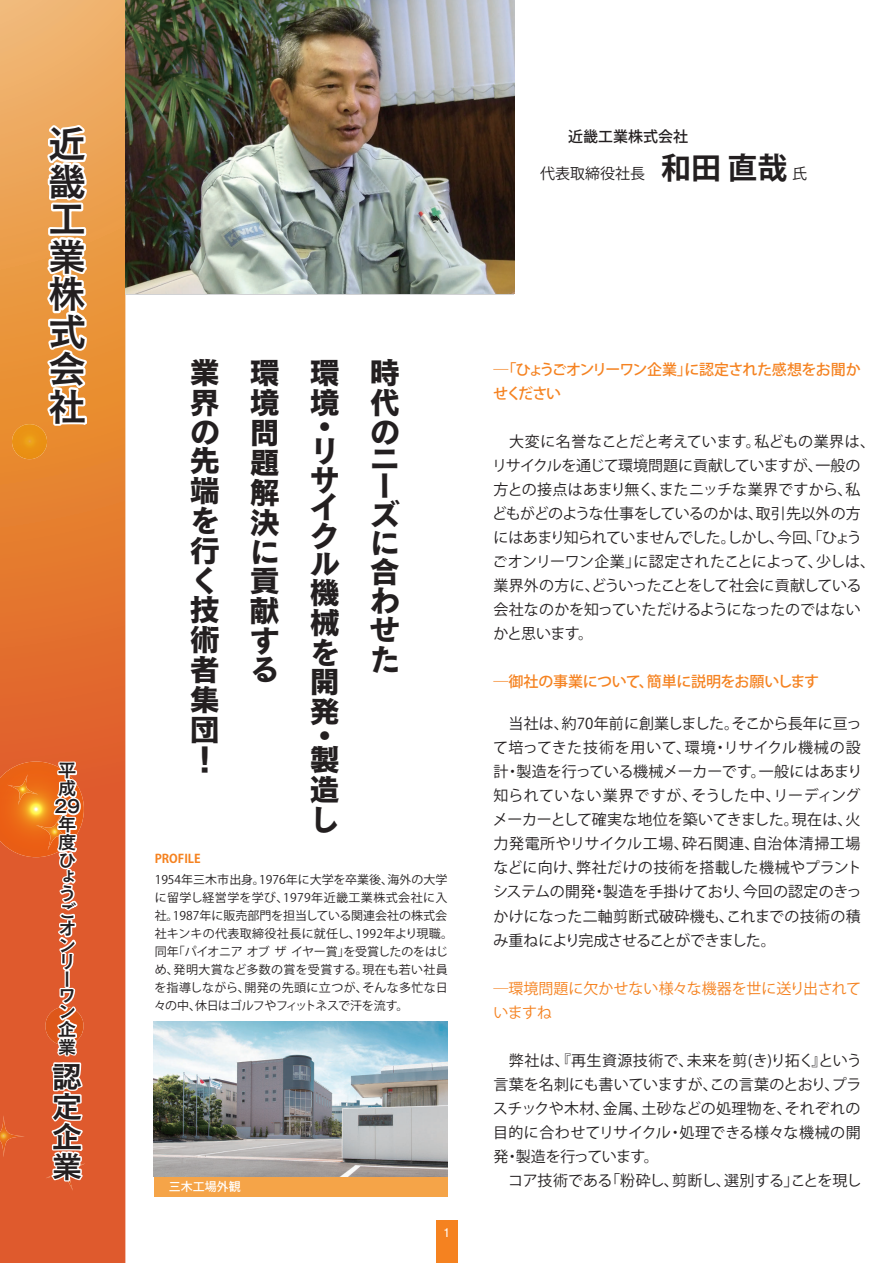
<style>
.page{position:relative;width:889px;height:1263px;background:#fff}
.page>*{position:absolute;margin:0;border:0;box-sizing:border-box;transform-origin:0 0}
.t1{font:37.5px/37.5px "New Cezanne Pro DB";color:#231f20;text-align:justify}
.t2{font:30px/29.7px "New Cezanne Pro B";color:#231f20}
.t3{font:30px/30px "New Cezanne Pro DB";color:#231f20;text-align:justify}
.t4{font:18px/17.2px "New Cezanne Pro DB";color:#231f20}
.t5{font:15px/24px "Koz Go Pr 6 N";letter-spacing:-.015em;color:#231f20}
.t6{font:500 15px/24px "Koz Go Pr 6 N";letter-spacing:-.04em;color:#f58220}
.t7{font:15px/24px "Koz Go Pr 6 N";letter-spacing:-.01em;color:#f58220}
.t8{font:500 15px "Koz Go Pr 6 N";letter-spacing:-.02em;color:#f58220}
.t9{font:500 15px "Koz Go Pr 6 N";color:#231f20}
.t10{font:12px/18px "Koz Go Pr 6 N";letter-spacing:.005em;color:#231f20}
.t11{font:700 12px "Koz Go Pr 6 N";color:#f58220}
.t12{font:500 12px "Koz Go Pr 6 N";color:#fff}
.t13{font:500 12px "Gothic BBB Pro";color:#fff}
.s1{font-weight:700;font-size:30px}
</style>
<div class="page">
<svg style="left:0;top:0;width:125px;height:1263px;background:#e47938"></svg>
<img style="left:0;top:1115px;width:25px;height:42px">
<img style="left:46px;top:1183px;width:39px;height:8px">
<img style="left:0;top:761px;width:41px;height:96px">
<img style="left:7px;top:774px;width:31px;height:31px">
<img style="left:36px;top:813px;width:5px;height:37px">
<svg style="left:18px;top:121px;width:75px;height:308px"></svg>
<svg style="left:41px;top:722px;width:45px;height:461px"></svg>
<div style="left:436px;top:1220px;width:22px;height:43px;background:#f58220"></div>
<div style="left:154px;top:1174px;width:293px;height:23px;background:#f5a448"></div>
<img style="left:125px;top:0;width:389px;height:294px">
<img style="left:154px;top:1021px;width:293px;height:155px">
<h1 class="t1" style="left:48px;top:121px;width:38px">近畿工業株式会社</h1>
<p class="t4" style="left:54px;top:760px;width:28px">平成<br>29年度ひょうごオンリーワン企業</p>
<h2 class="t3" style="left:52px;top:1058px;width:31px">認定企業</h2>
<p class="t9" style="left:568px;top:128px;width:121px">近畿工業株式会社</p>
<p class="t5" style="left:540px;top:162px;width:269px">代表取締役社長 <span class="s1">和田 直哉</span>氏</p>
<h2 class="t2" style="left:190px;top:355px;width:31px">業界の先端を行く技術者集団！</h2>
<h2 class="t2" style="left:250px;top:355px;width:31px;text-align:justify">環境問題解決に貢献する</h2>
<h2 class="t2" style="left:310px;top:355px;width:31px">環境</h2>
<h2 class="t2" style="left:370px;top:356px;width:31px;line-height:28.7px">時代のニーズに合わせた</h2>
<p class="t6" style="left:493px;top:358px;width:369px">―「ひょうごオンリーワン企業」に認定された感想をお聞かせください</p>
<h2 class="t2" style="left:310px;top:412px;width:26px;line-height:23.4px">・リ</h2>
<h2 class="t2" style="left:310px;top:462px;width:31px;line-height:29.1px;text-align:justify">サイクル機械を開発</h2>
<h2 class="t2" style="left:310px;top:721px;width:31px;line-height:24px">・製</h2>
<h2 class="t2" style="left:310px;top:772px;width:31px">造し</h2>
<p class="t5" style="left:492px;top:430px;width:385px">　大変に名誉なことだと考えています。私どもの業界は、リサイクルを通じて環境問題に貢献していますが、一般の方との接点はあまり無く、またニッチな業界ですから、私どもがどのような仕事をしているのかは、取引先以外の方にはあまり知られていませんでした。しかし、今回、「ひょうごオンリーワン企業」に認定されたことによって、少しは、業界外の方に、どういったことをして社会に貢献している会社なのかを知っていただけるようになったのではないかと思います。</p>
<p class="t8" style="left:493px;top:673px;width:327px">―御社の事業について、簡単に説明をお願いします</p>
<p class="t5" style="left:493px;top:712px;width:371px;text-align:justify">　当社は、約70年前に創業しました。そこから長年に亘って培ってきた技術を用いて、環境・リサイクル機械の設計・製造を行っている機械メーカーです。一般にはあまり知られていない業界ですが、そうした中、リーディングメーカーとして確実な地位を築いてきました。現在は、火力発電所やリサイクル工場、砕石関連、自治体清掃工場などに向け、弊社だけの技術を搭載した機械やプラントシステムの開発・製造を手掛けており、今回の認定のきっかけになった二軸剪断式破砕機も、これまでの技術の積み重ねにより完成させることができました。</p>
<p class="t7" style="left:493px;top:976px;width:369px">―環境問題に欠かせない様々な機器を世に送り出されていますね</p>
<p class="t5" style="left:493px;top:1048px;width:370px">　弊社は、『再生資源技術で、未来を剪(き)り拓く』という言葉を名刺にも書いていますが、この言葉のとおり、プラスチックや木材、金属、土砂などの処理物を、それぞれの目的に合わせてリサイクル・処理できる様々な機械の開発・製造を行っています。<br>　コア技術である「粉砕し、剪断し、選別する」ことを現し</p>
<p class="t11" style="left:155px;top:852px;width:48px">PROFILE</p>
<p class="t10" style="left:154px;top:871px;width:300px">1954年三木市出身。1976年に大学を卒業後、海外の大学に留学し経営学を学び、1979年近畿工業株式会社に入社。1987年に販売部門を担当している関連会社の株式会社キンキの代表取締役社長に就任し、1992年より現職。同年「パイオニア オブ ザ イヤー賞」を受賞したのをはじめ、発明大賞など多数の賞を受賞する。現在も若い社員を指導しながら、開発の先頭に立つが、そんな多忙な日々の中、休日はゴルフやフィットネスで汗を流す。</p>
<p class="t12" style="left:169px;top:1179px;width:73px">三木工場外観</p>
<p class="t13" style="left:443px;top:1223px;width:9px">1</p>
</div>
